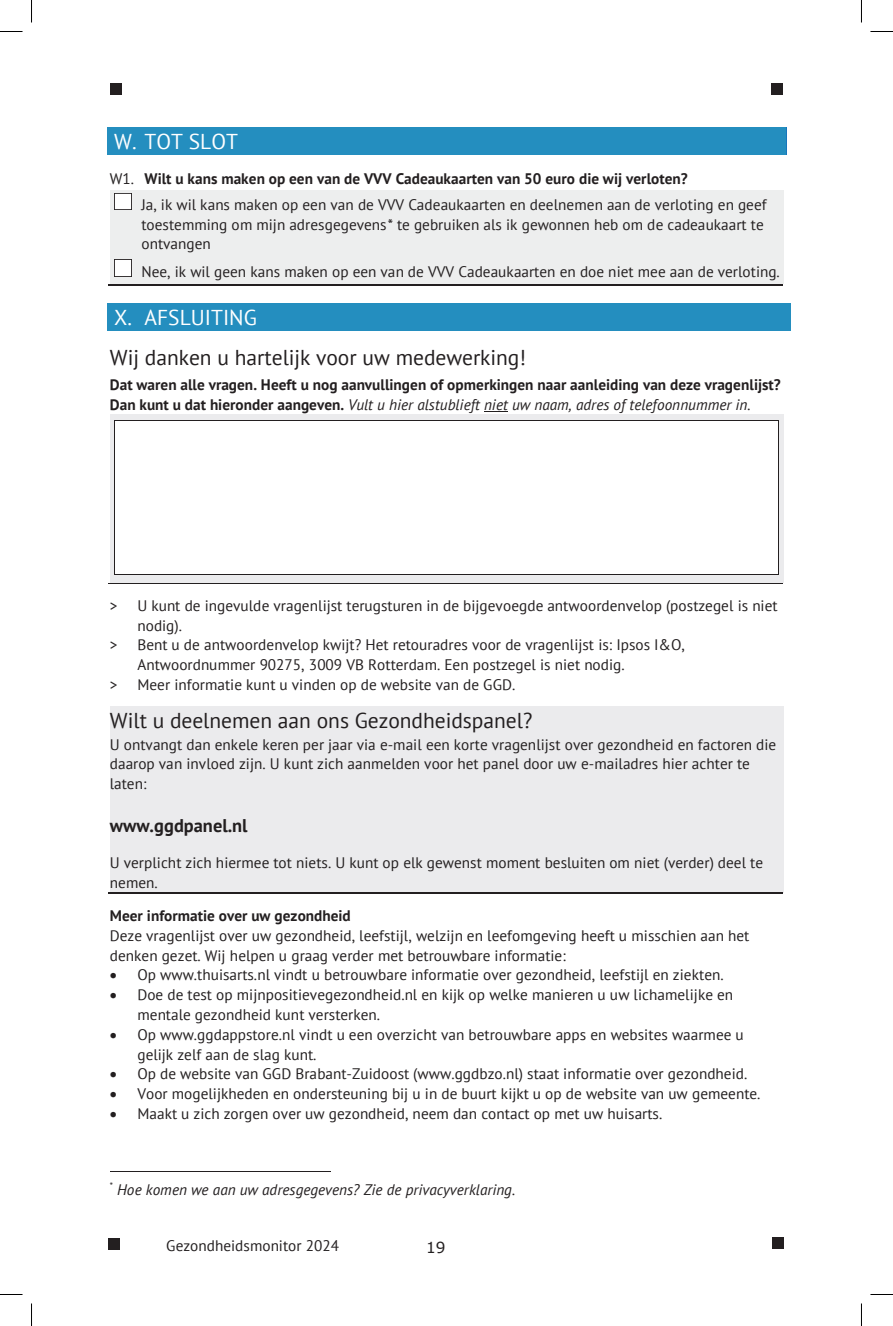
<style>
.page{position:relative;width:893px;height:1326px;background:#fff}
.page>*{position:absolute;margin:0;border:0;box-sizing:border-box;transform-origin:0 0}
.t1{font:21.45px "PT Sans";color:#231f20}
.t2{font:21.45px "PT Sans";color:#fff}
.t3{font:700 18.3px "PT Sans";color:#231f20}
.t4{font:15.3px/19.8px "PT Sans";color:#231f20}
.t5{font:700 15.3px/20px "PT Sans";color:#231f20}
.t6{font:italic 15.3px "PT Sans";color:#231f20}
.t7{font:15.3px "Verdana";color:#231f20}
.s1{font-weight:700}
.s2{font-weight:400;font-style:italic}
</style>
<div class="page">
<div style="left:110px;top:83px;width:12px;height:12px;background:#231f20"></div>
<div style="left:771px;top:83px;width:11px;height:12px;background:#231f20"></div>
<div style="left:108px;top:1238px;width:12px;height:11px;background:#231f20"></div>
<div style="left:771px;top:1237px;width:12px;height:12px;background:#231f20"></div>
<div style="left:111px;top:127px;width:675px;height:28px;background:#248ebf"></div>
<div style="left:107px;top:127px;width:5px;height:28px;background:#248ebf"></div>
<svg style="left:786px;top:127px;width:1px;height:28px"></svg>
<div style="left:110px;top:190px;width:672px;height:24px;background:#edeeee"></div>
<img style="left:114px;top:193px;width:17px;height:17px">
<div style="left:110px;top:214px;width:672px;height:20px;background:#edeeee"></div>
<div style="left:110px;top:234px;width:672px;height:23px;background:#edeeee"></div>
<div style="left:110px;top:257px;width:672px;height:27px;background:#edeeee"></div>
<img style="left:114px;top:260px;width:17px;height:17px">
<hr style="left:109px;top:284px;width:673px;height:1px;background:#231f20">
<div style="left:111px;top:304px;width:675px;height:27px;background:#248ebf"></div>
<div style="left:107px;top:304px;width:5px;height:27px;background:#248ebf"></div>
<hr style="left:786px;top:304px;width:4px;height:27px;background:#248ebf">
<svg style="left:484px;top:411px;width:23px;height:1px"></svg>
<div style="left:110px;top:414px;width:672px;height:169px;background:#ebebed"></div>
<div style="left:115px;top:421px;width:662px;height:153px;background:#fff"></div>
<hr style="left:115px;top:420px;width:662px;height:1px;background:#231f20">
<hr style="left:114px;top:421px;width:1px;height:153px;background:#231f20">
<hr style="left:115px;top:574px;width:662px;height:1px;background:#231f20">
<hr style="left:777px;top:421px;width:1px;height:153px;background:#231f20">
<hr style="left:109px;top:583px;width:673px;height:1px;background:#231f20">
<div style="left:110px;top:706px;width:672px;height:28px;background:#ebebed"></div>
<div style="left:110px;top:734px;width:672px;height:20px;background:#ebebed"></div>
<div style="left:110px;top:754px;width:672px;height:19px;background:#ebebed"></div>
<div style="left:110px;top:773px;width:672px;height:20px;background:#ebebed"></div>
<div style="left:110px;top:793px;width:672px;height:20px;background:#ebebed"></div>
<div style="left:110px;top:813px;width:672px;height:24px;background:#ebebed"></div>
<div style="left:110px;top:837px;width:672px;height:16px;background:#ebebed"></div>
<div style="left:110px;top:853px;width:672px;height:20px;background:#ebebed"></div>
<div style="left:110px;top:873px;width:672px;height:19px;background:#ebebed"></div>
<hr style="left:109px;top:892px;width:673px;height:1px;background:#231f20">
<hr style="left:110px;top:1171px;width:220px;height:1px;background:#231f20">
<svg style="left:0;top:31px;width:22px;height:1px"></svg>
<svg style="left:870px;top:31px;width:22px;height:1px"></svg>
<svg style="left:0;top:1294px;width:22px;height:1px"></svg>
<svg style="left:870px;top:1294px;width:22px;height:1px"></svg>
<svg style="left:31px;top:0;width:1px;height:23px"></svg>
<svg style="left:31px;top:1303px;width:1px;height:23px"></svg>
<h1 class="t2" style="left:114px;top:128px;width:125px">W. TOT SLOT</h1>
<p class="t4" style="left:141px;top:166px;width:626px;line-height:25.5px;text-indent:-32px">W1. <span class="s1">Wilt u kans maken op een van de VVV Cadeaukaarten van 50 euro die wij verloten?<br></span>Ja, ik wil kans maken op een van de VVV Cadeaukaarten en deelnemen aan de verloting en geef</p>
<p class="t4" style="left:141px;top:214px;width:623px">toestemming om mijn adresgegevens* te gebruiken als ik gewonnen heb om de cadeaukaart te ontvangen</p>
<p class="t4" style="left:141px;top:261px;width:639px">Nee, ik wil geen kans maken op een van de VVV Cadeaukaarten en doe niet mee aan de verloting.</p>
<h1 class="t2" style="left:114px;top:304px;width:144px">X. AFSLUITING</h1>
<h1 class="t1" style="left:110px;top:344px;width:417px">Wij danken u hartelijk voor uw medewerking!</h1>
<p class="t5" style="left:110px;top:374px;width:672px">Dat waren alle vragen. Heeft u nog aanvullingen of opmerkingen naar aanleiding van deze vragenlijst?<br>Dan kunt u dat hieronder aangeven. <span class="s2">Vult u hier alstublieft niet uw naam, adres of telefoonnummer in.</span></p>
<p class="t4" style="left:110px;top:595px;width:669px">&gt; U kunt de ingevulde vragenlijst terugsturen in de bijgevoegde antwoordenvelop (postzegel is niet</p>
<p class="t4" style="left:137px;top:615px;width:46px">nodig).</p>
<p class="t4" style="left:110px;top:635px;width:576px">&gt; Bent u de antwoordenvelop kwijt? Het retouradres voor de vragenlijst is: Ipsos I&amp;O,</p>
<p class="t4" style="left:137px;top:655px;width:488px">Antwoordnummer 90275, 3009 VB Rotterdam. Een postzegel is niet nodig.</p>
<p class="t4" style="left:110px;top:674px;width:407px">&gt; Meer informatie kunt u vinden op de website van de GGD.</p>
<h1 class="t1" style="left:110px;top:707px;width:424px">Wilt u deelnemen aan ons Gezondheidspanel?</h1>
<p class="t4" style="left:110px;top:734px;width:667px">U ontvangt dan enkele keren per jaar via e-mail een korte vragenlijst over gezondheid en factoren die daarop van invloed zijn. U kunt zich aanmelden voor het panel door uw e-mailadres hier achter te laten:</p>
<p class="t3" style="left:110px;top:813px;width:139px">www.ggdpanel.nl</p>
<p class="t4" style="left:110px;top:853px;width:654px">U verplicht zich hiermee tot niets. U kunt op elk gewenst moment besluiten om niet (verder) deel te nemen.</p>
<p class="t5" style="left:110px;top:905px;width:242px">Meer informatie over uw gezondheid</p>
<p class="t4" style="left:110px;top:925px;width:640px">Deze vragenlijst over uw gezondheid, leefstijl, welzijn en leefomgeving heeft u misschien aan het denken gezet. Wij helpen u graag verder met betrouwbare informatie:</p>
<p class="t4" style="left:110px;top:965px;width:615px">• Op www.thuisarts.nl vindt u betrouwbare informatie over gezondheid, leefstijl en ziekten.</p>
<p class="t4" style="left:137px;top:984px;width:597px;text-indent:-28px">• Doe de test op mijnpositievegezondheid.nl en kijk op welke manieren u uw lichamelijke en mentale gezondheid kunt versterken.</p>
<p class="t4" style="left:137px;top:1024px;width:607px;text-indent:-28px">• Op www.ggdappstore.nl vindt u een overzicht van betrouwbare apps en websites waarmee u gelijk zelf aan de slag kunt.</p>
<p class="t4" style="left:110px;top:1064px;width:638px">• Op de website van GGD Brabant-Zuidoost (www.ggdbzo.nl) staat informatie over gezondheid.</p>
<p class="t4" style="left:110px;top:1083px;width:652px">• Voor mogelijkheden en ondersteuning bij u in de buurt kijkt u op de website van uw gemeente.</p>
<p class="t4" style="left:110px;top:1103px;width:553px">• Maakt u zich zorgen over uw gezondheid, neem dan contact op met uw huisarts.</p>
<p class="t6" style="left:110px;top:1179px;width:406px"><sup>*</sup> Hoe komen we aan uw adresgegevens? Zie de privacyverklaring.</p>
<p class="t4" style="left:166px;top:1235px;width:174px">Gezondheidsmonitor 2024</p>
<p class="t7" style="left:426px;top:1236px;width:21px">19</p>
</div>
